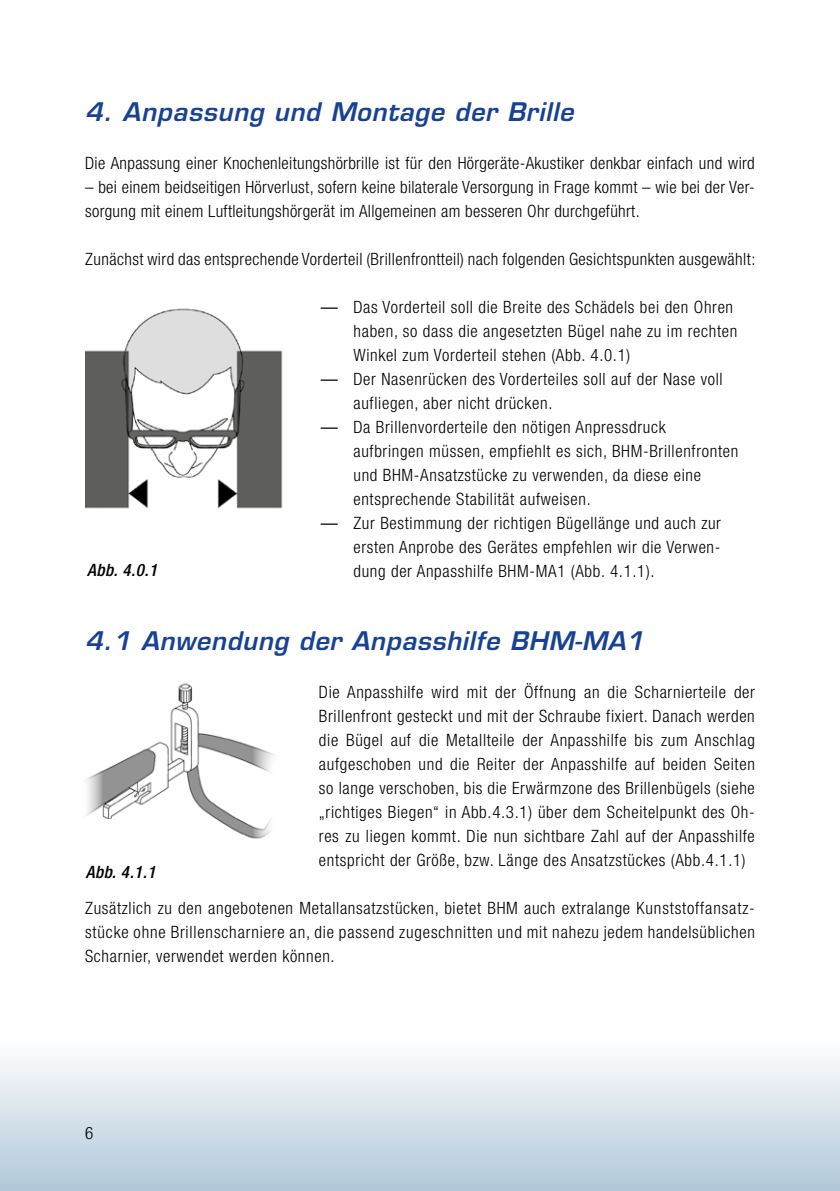
<style>
.page{position:relative;width:840px;height:1191px;background:#fff}
.page>*{position:absolute;margin:0;border:0;box-sizing:border-box;transform-origin:0 0}
.t1{font:italic 600 25px "Eurostile LT Std";letter-spacing:.03em;color:#164194}
.t2{font:300 condensed 17px/24px "Helvetica Neue LT Pro";letter-spacing:.04em;color:#000}
.t3{font:300 condensed 17px/24px "Helvetica Neue LT Pro";letter-spacing:.02em;color:#000}
.t4{font:italic 500 condensed 17px "Helvetica Neue LT Pro";letter-spacing:.03em;color:#000}
.s1{font-weight:400}
</style>
<div class="page">
<div style="left:0;top:1005px;width:839px;height:186px;background:linear-gradient(to bottom,#fff,#b3cada)"></div>
<img style="left:85px;top:308px;width:198px;height:201px">
<img style="left:86px;top:683px;width:188px;height:156px">
<h1 class="t1" style="left:85px;top:96px;width:489px">4. Anpassung und Montage der Brille</h1>
<p class="t3" style="left:85px;top:151px;width:670px">Die Anpassung einer Knochenleitungshörbrille ist für den Hörgeräte-Akustiker denkbar einfach und wird</p>
<p class="t3" style="left:85px;top:175px;width:670px">– bei einem beidseitigen Hörverlust, sofern keine bilaterale Versorgung in Frage kommt – wie bei der Ver&shy;sorgung mit einem Luftleitungshörgerät im Allgemeinen am besseren Ohr durchgeführt.</p>
<p class="t2" style="left:85px;top:247px;width:671px">Zunächst wird das entsprechende Vorderteil (Brillenfrontteil) nach folgenden Gesichtspunkten ausgewählt:</p>
<p class="t2" style="left:353px;top:295px;width:385px;text-indent:-32px"><span class="s1">—</span> Das Vorderteil soll die Breite des Schädels bei den Ohren haben, so dass die angesetzten Bügel nahe zu im rechten<br>Winkel zum Vorderteil stehen (Abb. 4.0.1)</p>
<p class="t2" style="left:353px;top:367px;width:370px;text-indent:-32px"><span class="s1">—</span> Der Nasenrücken des Vorderteiles soll auf der Nase voll aufliegen, aber nicht drücken.</p>
<p class="t2" style="left:353px;top:415px;width:386px;text-indent:-32px"><span class="s1">—</span> Da Brillenvorderteile den nötigen Anpressdruck aufbringen müssen, empfiehlt es sich, BHM-Brillenfronten und BHM-Ansatzstücke zu verwenden, da diese eine entsprechende Stabilität aufweisen.</p>
<p class="t2" style="left:353px;top:511px;width:369px;text-align:justify;text-indent:-32px"><span class="s1">—</span> Zur Bestimmung der richtigen Bügellänge und auch zur ersten Anprobe des Gerätes empfehlen wir die Verwen&shy;dung der Anpasshilfe BHM-MA1 (Abb. 4.1.1).</p>
<p class="t4" style="left:87px;top:559px;width:71px">Abb. 4.0.1</p>
<h1 class="t1" style="left:85px;top:625px;width:560px">4.1 Anwendung der Anpasshilfe BHM-MA1</h1>
<p class="t2" style="left:319px;top:680px;width:437px;text-align:justify">Die Anpasshilfe wird mit der Öffnung an die Scharnierteile der Brillenfront gesteckt und mit der Schraube fixiert. Danach werden die Bügel auf die Metallteile der Anpasshilfe bis zum Anschlag aufgeschoben und die Reiter der Anpasshilfe auf beiden Seiten so lange verschoben, bis die Erwärmzone des Brillenbügels (siehe „richtiges Biegen“ in Abb.4.3.1) über dem Scheitelpunkt des Oh&shy;res zu liegen kommt. Die nun sichtbare Zahl auf der Anpasshilfe entspricht der Größe, bzw. Länge des Ansatzstückes (Abb.4.1.1)</p>
<p class="t2" style="left:85px;top:896px;width:671px;text-align:justify">Zusätzlich zu den angebotenen Metallansatzstücken, bietet BHM auch extralange Kunststoffansatz&shy;stücke ohne Brillenscharniere an, die passend zugeschnitten und mit nahezu jedem handelsüblichen Scharnier, verwendet werden können.</p>
<p class="t4" style="left:86px;top:862px;width:71px">Abb. 4.1.1</p>
<p class="t2" style="left:85px;top:1121px;width:10px">6</p>
</div>
